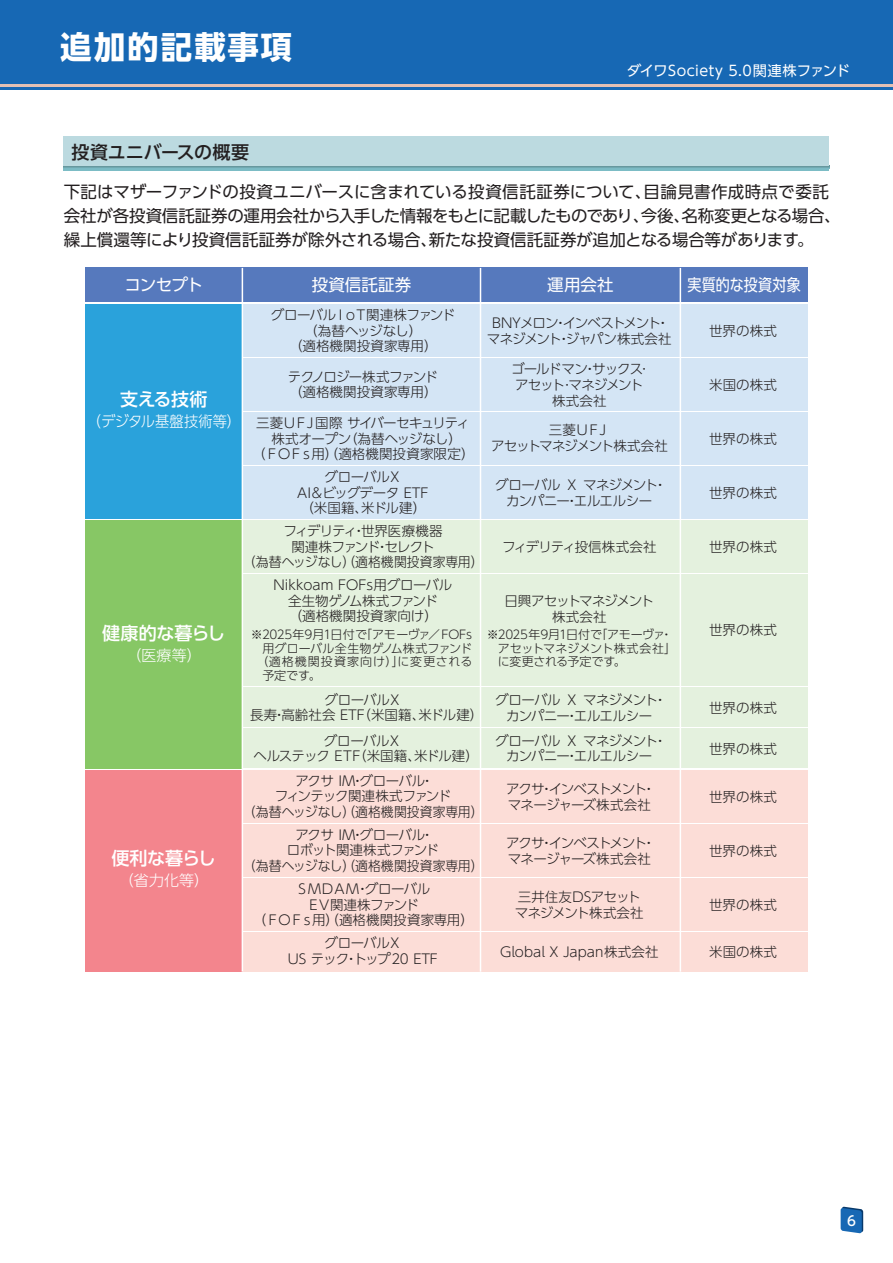
<style>
.page{position:relative;width:893px;height:1263px;background:#fff}
.page>*{position:absolute;margin:0;border:0;box-sizing:border-box;transform-origin:0 0}
.t1{font:700 31.5px "UD Shin Go Pro";letter-spacing:.06em;color:#fff}
.t2{font:500 18px "UD Shin Go Pro";letter-spacing:-.015em;color:#fff}
.t3{font:500 18px "UD Shin Go Pro";letter-spacing:-.005em;color:#231f20}
.t4{font:16.5px/24px "UD Shin Go Pro";letter-spacing:-.015em;color:#231f20}
.t5{font:16.5px "UD Shin Go Pro";letter-spacing:.005em;color:#fff}
.t6{font:16.5px "UD Shin Go Pro";letter-spacing:.005em;color:#fff;scale:.85 1}
.t7{font:300 15px "UD Shin Go Pro";letter-spacing:.01em;color:#fff;scale:.95 1}
.t8{font:300 15px "UD Shin Go Pro";letter-spacing:.01em;color:#fff}
.t9{font:14.25px "UD Shin Go Pro";letter-spacing:.03em;color:#fff}
.t10{font:300 13.5px/15.8px "UD Shin Go Pro";letter-spacing:-.03em;color:#231f20;text-align:center}
.t11{font:300 13.5px/15.8px "UD Shin Go Pro";letter-spacing:-.06em;color:#231f20;text-align:center}
.t12{font:300 13.5px/15.8px "UD Shin Go Pro";letter-spacing:-.08em;color:#231f20;text-align:center}
.t13{font:300 13.5px/15.8px "UD Shin Go Pro";letter-spacing:-.05em;color:#231f20;text-align:center}
.t14{font:300 13.5px/15.8px "UD Shin Go Pro";letter-spacing:-.055em;color:#231f20}
.t15{font:300 13.5px/15.8px "UD Shin Go Pro";letter-spacing:-.07em;color:#231f20;text-align:center}
.t16{font:300 13.5px/15.8px "UD Shin Go Pro";letter-spacing:-.005em;color:#231f20;text-align:center}
.t17{font:300 13.5px "UD Shin Go Pro";letter-spacing:.005em;color:#231f20}
.t18{font:500 13.5px "UD Shin Go Pro";color:#fff}
.t19{font:300 12px/13.5px "UD Shin Go Pro";letter-spacing:-.01em;color:#231f20}
.t20{font:300 12px "UD Shin Go Pro";letter-spacing:.01em;color:#231f20}
.t21{font:300 12px "UD Shin Go Pro";letter-spacing:.085em;color:#231f20}
</style>
<div class="page">
<div style="left:85px;top:729px;width:723px;height:39px;background:#e4f1de"></div>
<div style="left:0;top:0;width:893px;height:89px;background:#1768b4"></div>
<svg style="left:841px;top:1206px;width:22px;height:27px"></svg>
<hr style="left:0;top:84px;width:893px;height:2px;background:#e2c0b4">
<hr style="left:64px;top:166px;width:765px;height:4px;background:#7cbcc5">
<hr style="left:64px;top:166px;width:765px;height:2px;background:#6ba0a7">
<div style="left:64px;top:136px;width:765px;height:30px;background:#bcdae0"></div>
<div style="left:85px;top:268px;width:723px;height:34px;background:#5679bd"></div>
<div style="left:85px;top:304px;width:723px;height:52px;background:#d4e5f5"></div>
<div style="left:85px;top:358px;width:723px;height:52px;background:#d4e5f5"></div>
<div style="left:85px;top:412px;width:723px;height:52px;background:#d4e5f5"></div>
<div style="left:85px;top:466px;width:723px;height:52px;background:#d4e5f5"></div>
<div style="left:85px;top:520px;width:723px;height:52px;background:#e4f1de"></div>
<div style="left:85px;top:574px;width:723px;height:112px;background:#e4f1de"></div>
<div style="left:85px;top:687px;width:723px;height:40px;background:#e4f1de"></div>
<div style="left:85px;top:770px;width:723px;height:52px;background:#fcddd7"></div>
<div style="left:85px;top:824px;width:723px;height:52px;background:#fcddd7"></div>
<div style="left:85px;top:878px;width:723px;height:52px;background:#fcddd7"></div>
<div style="left:85px;top:932px;width:723px;height:39px;background:#fcddd7"></div>
<hr style="left:480px;top:268px;width:1px;height:704px;background:#fff">
<div style="left:85px;top:304px;width:157px;height:214px;background:#2aa2db"></div>
<div style="left:85px;top:520px;width:157px;height:248px;background:#87c765"></div>
<div style="left:85px;top:770px;width:157px;height:201px;background:#f3858d"></div>
<hr style="left:242px;top:268px;width:1px;height:704px;background:#fff">
<hr style="left:680px;top:268px;width:1px;height:704px;background:#fff">
<h1 class="t1" style="left:60px;top:21px;width:233px">追加的記載事項</h1>
<h2 class="t3" style="left:71px;top:138px;width:179px">投資ユニバースの概要</h2>
<p class="t9" style="left:627px;top:59px;width:224px">ダイワSociety 5.0関連株ファンド</p>
<p class="t4" style="left:64px;top:179px;width:778px">下記はマザーファンドの投資ユニバースに含まれている投資信託証券について、目論見書作成時点で委託会社が各投資信託証券の運用会社から入手した情報をもとに記載したものであり、今後、名称変更となる場合、繰上償還等により投資信託証券が除外される場合、新たな投資信託証券が追加となる場合等があります。</p>
<p class="t5" style="left:125px;top:272px;width:80px">コンセプト</p>
<p class="t5" style="left:312px;top:272px;width:101px">投資信託証券</p>
<p class="t5" style="left:547px;top:272px;width:68px">運用会社</p>
<p class="t6" style="left:687px;top:272px;width:135px">実質的な投資対象</p>
<p class="t10" style="left:271px;top:306px;width:186px">グローバルＩｏＴ関連株ファンド（為替ヘッジなし）<br>（適格機関投資家専用）</p>
<p class="t12" style="left:487px;top:315px;width:186px">BNYメロン・インベストメント・マネジメント・ジャパン株式会社</p>
<p class="t10" style="left:709px;top:322px;width:69px">世界の株式</p>
<h2 class="t2" style="left:120px;top:384px;width:89px">支える技術</h2>
<p class="t7" style="left:87px;top:409px;width:164px">（デジタル基盤技術等）</p>
<h2 class="t2" style="left:102px;top:618px;width:125px">健康的な暮らし</h2>
<p class="t8" style="left:126px;top:643px;width:77px">（医療等）</p>
<p class="t10" style="left:288px;top:368px;width:152px;text-align:left">テクノロジー株式ファンド（適格機関投資家専用）</p>
<p class="t13" style="left:252px;top:414px;width:224px">三菱ＵＦＪ国際 サイバーセキュリティ株式オープン（為替ヘッジなし）<br>（ＦＯＦｓ用）（適格機関投資家限定）</p>
<p class="t10" style="left:297px;top:468px;width:133px">グローバルＸ<br>AI＆ビッグデータ ETF（米国籍、米ドル建）</p>
<p class="t10" style="left:243px;top:522px;width:242px">フィデリティ・世界医療機器<br>関連株ファンド・セレクト<br>（為替ヘッジなし）（適格機関投資家専用）</p>
<p class="t16" style="left:274px;top:576px;width:180px">Nikkoam FOFs用グローバル全生物ゲノム株式ファンド<br>（適格機関投資家向け）</p>
<p class="t19" style="left:251px;top:627px;width:223px">※2025年9月1日付で「アモーヴァ／FOFs</p>
<p class="t20" style="left:262px;top:638px;width:211px">用グローバル全生物ゲノム株式ファンド</p>
<p class="t21" style="left:256px;top:652px;width:218px">（適格機関投資家向け）」に変更される</p>
<p class="t19" style="left:262px;top:668px;width:60px">予定です。</p>
<p class="t15" style="left:511px;top:361px;width:138px">ゴールドマン・サックス･アセット･マネジメント株式会社</p>
<p class="t12" style="left:491px;top:421px;width:178px">三菱ＵＦＪ<br>アセットマネジメント株式会社</p>
<p class="t11" style="left:495px;top:477px;width:173px">グローバル Ｘ マネジメント・カンパニー・エルエルシー</p>
<p class="t10" style="left:502px;top:538px;width:156px">フィデリティ投信株式会社</p>
<p class="t15" style="left:505px;top:593px;width:151px">日興アセットマネジメント株式会社</p>
<p class="t19" style="left:498px;top:627px;width:180px;text-indent:-11px">※2025年9月1日付で「アモーヴァ・アセットマネジメント株式会社」に変更される予定です。</p>
<p class="t10" style="left:709px;top:376px;width:69px">米国の株式</p>
<p class="t10" style="left:709px;top:430px;width:69px">世界の株式</p>
<p class="t10" style="left:709px;top:484px;width:69px">世界の株式</p>
<p class="t10" style="left:709px;top:538px;width:69px">世界の株式</p>
<p class="t10" style="left:709px;top:621px;width:69px">世界の株式</p>
<p class="t10" style="left:250px;top:691px;width:235px">グローバルＸ<br>長寿・高齢社会 ETF（米国籍、米ドル建）</p>
<p class="t11" style="left:495px;top:692px;width:173px">グローバル Ｘ マネジメント・カンパニー・エルエルシー</p>
<p class="t10" style="left:709px;top:699px;width:69px">世界の株式</p>
<p class="t10" style="left:254px;top:732px;width:227px">グローバルＸ<br>ヘルステック ETF（米国籍、米ドル建）</p>
<p class="t10" style="left:709px;top:740px;width:69px">世界の株式</p>
<p class="t11" style="left:495px;top:732px;width:173px">グローバル Ｘ マネジメント・カンパニー・エルエルシー</p>
<h2 class="t2" style="left:111px;top:844px;width:106px">便利な暮らし</h2>
<p class="t8" style="left:119px;top:868px;width:92px">（省力化等）</p>
<p class="t10" style="left:243px;top:772px;width:242px">アクサ IM・グローバル・<br>フィンテック関連株式ファンド<br>（為替ヘッジなし）（適格機関投資家専用）</p>
<p class="t10" style="left:243px;top:826px;width:242px">アクサ IM・グローバル・<br>ロボット関連株式ファンド<br>（為替ヘッジなし）（適格機関投資家専用）</p>
<p class="t10" style="left:253px;top:880px;width:223px">ＳＭＤＡＭ・グローバル<br>ＥＶ関連株ファンド<br>（ＦＯＦｓ用）（適格機関投資家専用）</p>
<p class="t14" style="left:506px;top:780px;width:151px">アクサ・インベストメント・マネージャーズ株式会社</p>
<p class="t14" style="left:506px;top:834px;width:151px">アクサ・インベストメント・マネージャーズ株式会社</p>
<p class="t10" style="left:515px;top:888px;width:130px;text-align:left">三井住友DSアセットマネジメント株式会社</p>
<p class="t10" style="left:709px;top:788px;width:69px">世界の株式</p>
<p class="t10" style="left:709px;top:842px;width:69px">世界の株式</p>
<p class="t10" style="left:709px;top:896px;width:69px">世界の株式</p>
<p class="t10" style="left:288px;top:935px;width:152px">グローバルＸ<br>US テック・トップ20 ETF</p>
<p class="t10" style="left:709px;top:943px;width:69px">米国の株式</p>
<p class="t17" style="left:500px;top:940px;width:160px">Global X Japan株式会社</p>
<p class="t18" style="left:847px;top:1210px;width:10px">6</p>
</div>
